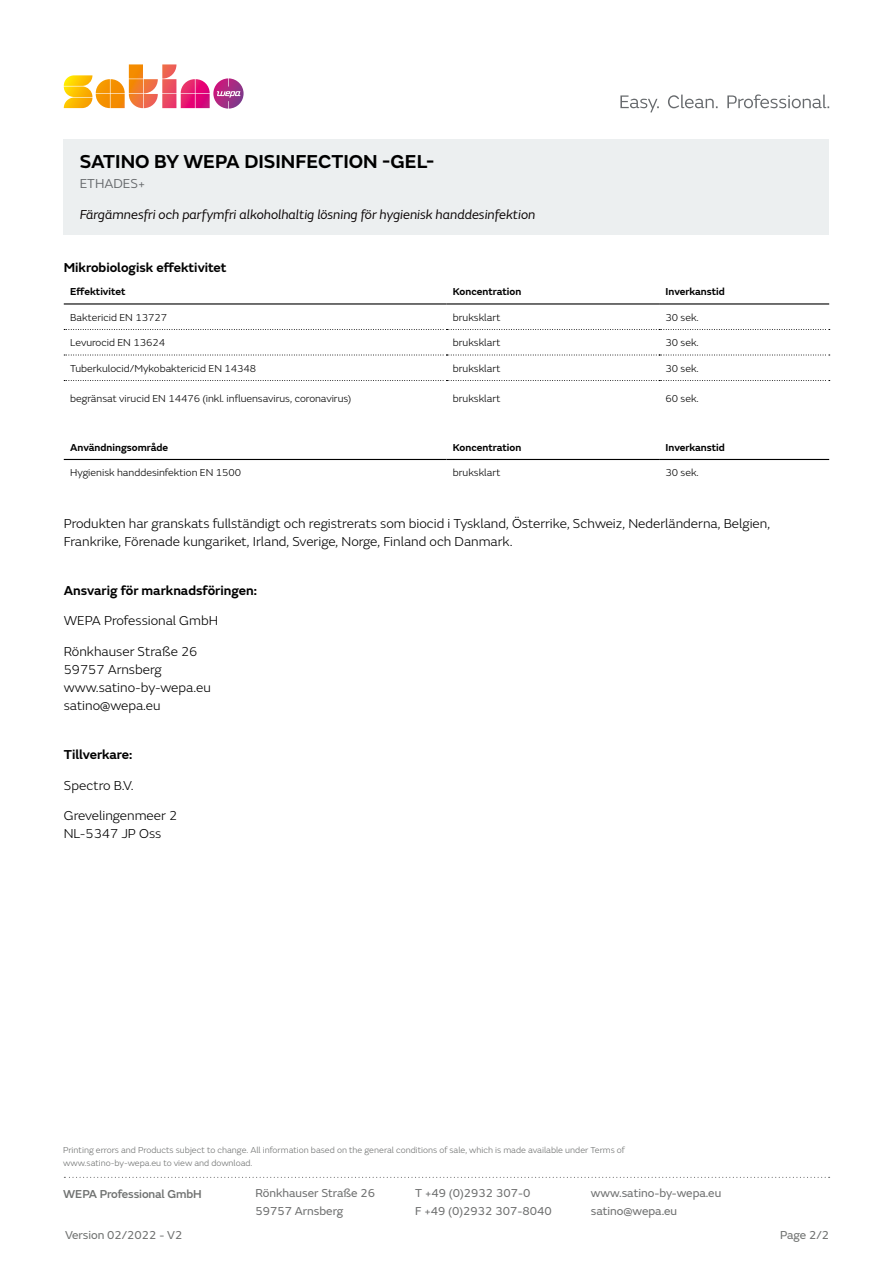
<style>
.page{position:relative;width:893px;height:1263px;background:#fff}
.page>*{position:absolute;margin:0;border:0;box-sizing:border-box;transform-origin:0 0}
.SUB{font:600 19.5px "FS Emeric";color:#000}
._5-Produktbeschreibu{font:300 13.5px/18px "FS Emeric";color:#000}
._4-Produktname{font:italic 13.5px "FS Emeric";color:#060000}
._5-Produktbeschreibu-2{font:600 13.5px "FS Emeric";color:#000}
._4-Produktname-2{font:600 13.5px "FS Emeric";color:#000}
.Für_Lesezeichnen{font:13.5px "FS Emeric";color:#676a6d}
.t1{font:12px/18px "FS Emeric";color:#6f7070}
.t2{font:12px "FS Emeric";color:#6f7170}
.t3{font:500 12px "FS Emeric";letter-spacing:-.01em;color:#6f7170}
._6-Tabelle-Datenblat{font:300 10.5px "FS Emeric";color:#000}
._6-Tabelle-Datenblat-2{font:600 10.5px "FS Emeric";color:#000}
.t4{font:300 9px/12.8px "FS Emeric";color:#6f7170}
</style>
<div class="page">
<svg style="left:64px;top:1177px;width:766px;height:1px"></svg>
<svg style="left:620px;top:94px;width:209px;height:19px"></svg>
<svg style="left:64px;top:64px;width:180px;height:45px"></svg>
<hr style="left:64px;top:303px;width:382px;height:2px;background:#000">
<hr style="left:446px;top:303px;width:213px;height:2px;background:#000">
<hr style="left:659px;top:303px;width:170px;height:2px;background:#000">
<svg style="left:64px;top:329px;width:766px;height:1px"></svg>
<svg style="left:64px;top:355px;width:766px;height:1px"></svg>
<svg style="left:64px;top:380px;width:766px;height:1px"></svg>
<hr style="left:64px;top:459px;width:382px;height:1px;background:#000">
<hr style="left:446px;top:459px;width:213px;height:1px;background:#000">
<hr style="left:659px;top:459px;width:170px;height:1px;background:#000">
<div style="left:64px;top:139px;width:765px;height:95px;background:#eceff0"></div>
<p class="SUB" style="left:80px;top:147px;width:356px">SATINO BY WEPA DISINFECTION -GEL-</p>
<p class="Für_Lesezeichnen" style="left:80px;top:174px;width:67px">ETHADES+</p>
<p class="_4-Produktname" style="left:80px;top:205px;width:457px">Färgämnesfri och parfymfri alkoholhaltig lösning för hygienisk handdesinfektion</p>
<p class="_4-Produktname-2" style="left:64px;top:257px;width:164px">Mikrobiologisk effektivitet</p>
<p class="_6-Tabelle-Datenblat-2" style="left:70px;top:283px;width:57px">Effektivitet</p>
<p class="_6-Tabelle-Datenblat-2" style="left:453px;top:283px;width:70px">Koncentration</p>
<p class="_6-Tabelle-Datenblat-2" style="left:665px;top:283px;width:61px">Inverkanstid</p>
<p class="_6-Tabelle-Datenblat" style="left:70px;top:310px;width:98px">Baktericid EN 13727</p>
<p class="_6-Tabelle-Datenblat" style="left:453px;top:310px;width:49px">bruksklart</p>
<p class="_6-Tabelle-Datenblat" style="left:665px;top:310px;width:35px">30 sek.</p>
<p class="_6-Tabelle-Datenblat" style="left:70px;top:335px;width:96px">Levurocid EN 13624</p>
<p class="_6-Tabelle-Datenblat" style="left:453px;top:335px;width:49px">bruksklart</p>
<p class="_6-Tabelle-Datenblat" style="left:665px;top:335px;width:35px">30 sek.</p>
<p class="_6-Tabelle-Datenblat" style="left:70px;top:361px;width:187px">Tuberkulocid/Mykobaktericid EN 14348</p>
<p class="_6-Tabelle-Datenblat" style="left:453px;top:361px;width:49px">bruksklart</p>
<p class="_6-Tabelle-Datenblat" style="left:665px;top:361px;width:35px">30 sek.</p>
<p class="_6-Tabelle-Datenblat" style="left:70px;top:391px;width:283px">begränsat virucid EN 14476 (inkl. influensavirus, coronavirus)</p>
<p class="_6-Tabelle-Datenblat" style="left:453px;top:391px;width:49px">bruksklart</p>
<p class="_6-Tabelle-Datenblat" style="left:665px;top:391px;width:35px">60 sek.</p>
<p class="_6-Tabelle-Datenblat-2" style="left:70px;top:439px;width:100px">Användningsområde</p>
<p class="_6-Tabelle-Datenblat-2" style="left:453px;top:439px;width:70px">Koncentration</p>
<p class="_6-Tabelle-Datenblat-2" style="left:665px;top:439px;width:61px">Inverkanstid</p>
<p class="_6-Tabelle-Datenblat" style="left:70px;top:465px;width:173px">Hygienisk handdesinfektion EN 1500</p>
<p class="_6-Tabelle-Datenblat" style="left:453px;top:465px;width:49px">bruksklart</p>
<p class="_6-Tabelle-Datenblat" style="left:665px;top:465px;width:35px">30 sek.</p>
<p class="_5-Produktbeschreibu" style="left:64px;top:514px;width:708px">Produkten har granskats fullständigt och registrerats som biocid i Tyskland, Österrike, Schweiz, Nederländerna, Belgien,<br>Frankrike, Förenade kungariket, Irland, Sverige, Norge, Finland och Danmark.</p>
<p class="_5-Produktbeschreibu-2" style="left:64px;top:580px;width:195px">Ansvarig för marknadsföringen:</p>
<p class="_5-Produktbeschreibu" style="left:64px;top:611px;width:156px">WEPA Professional GmbH</p>
<p class="_5-Produktbeschreibu" style="left:64px;top:642px;width:149px">Rönkhauser Straße 26<br>59757 Arnsberg www.satino-by-wepa.eu satino@wepa.eu</p>
<p class="_5-Produktbeschreibu-2" style="left:64px;top:744px;width:70px">Tillverkare:</p>
<p class="_5-Produktbeschreibu" style="left:64px;top:775px;width:71px">Spectro B.V.</p>
<p class="_5-Produktbeschreibu" style="left:64px;top:806px;width:115px">Grevelingenmeer 2<br>NL-5347 JP Oss</p>
<p class="t4" style="left:63px;top:1144px;width:563px">Printing errors and Products subject to change. All information based on the general conditions of sale, which is made available under Terms of www.satino-by-wepa.eu to view and download.</p>
<p class="t3" style="left:63px;top:1185px;width:140px">WEPA Professional GmbH</p>
<p class="t2" style="left:65px;top:1227px;width:119px">Version 02/2022 - V2</p>
<p class="t1" style="left:255px;top:1184px;width:121px">Rönkhauser Straße 26<br>59757 Arnsberg</p>
<p class="t1" style="left:415px;top:1184px;width:138px">T +49 (0)2932 307-0<br>F +49 (0)2932 307-8040</p>
<p class="t1" style="left:591px;top:1184px;width:132px">www.satino-by-wepa.eu satino@wepa.eu</p>
<p class="t2" style="left:780px;top:1227px;width:51px">Page 2/2</p>
</div>
